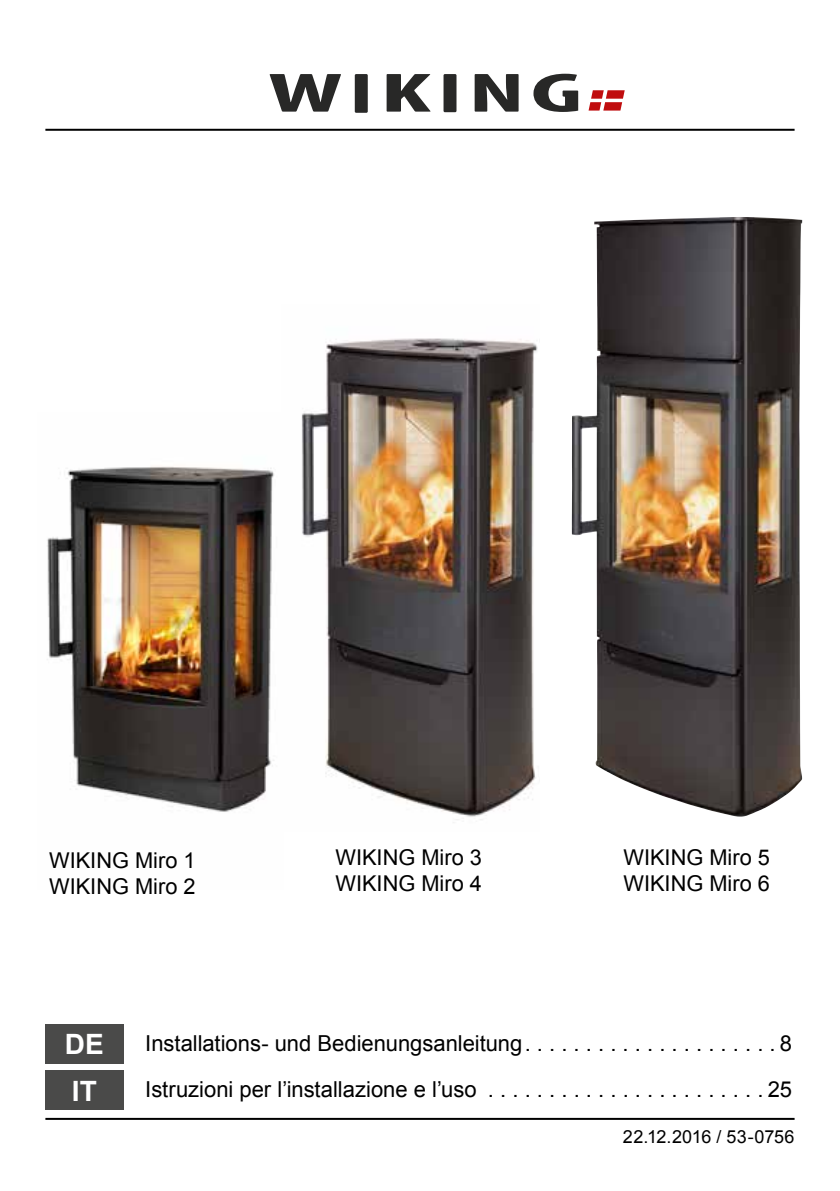
<style>
.page{position:relative;width:840px;height:1191px;background:#fff}
.page>*{position:absolute;margin:0;border:0;box-sizing:border-box;transform-origin:0 0}
.t1{font:700 28px/46.6px "Arial";color:#fff}
.t2{font:22px/46px "Arial";letter-spacing:-.005em;color:#000}
.t3{font:21.8px/26.2px "Arial";color:#000}
.t4{font:18px "Arial";letter-spacing:-.01em;color:#000}
</style>
<div class="page">
<hr style="left:45px;top:1117px;width:749px;height:2px;background:#000">
<hr style="left:45px;top:129px;width:749px;height:2px;background:#000">
<div style="left:45px;top:1024px;width:78px;height:39px;background:#4a4a49"></div>
<div style="left:45px;top:1070px;width:78px;height:40px;background:#4a4a49"></div>
<img style="left:47px;top:466px;width:227px;height:346px">
<img style="left:301px;top:338px;width:237px;height:485px">
<img style="left:571px;top:217px;width:231px;height:599px">
<svg style="left:269px;top:74px;width:72px;height:38px"></svg>
<svg style="left:386px;top:74px;width:44px;height:38px"></svg>
<svg style="left:474px;top:74px;width:44px;height:38px"></svg>
<svg style="left:533px;top:74px;width:45px;height:38px"></svg>
<div style="left:354px;top:74px;width:13px;height:39px;background:#282827"></div>
<div style="left:443px;top:74px;width:13px;height:38px;background:#282827"></div>
<svg style="left:588px;top:90px;width:36px;height:21px"></svg>
<p class="t3" style="left:49px;top:847px;width:148px">WIKING Miro 1<br>WIKING Miro 2</p>
<p class="t3" style="left:335px;top:844px;width:148px">WIKING Miro 3<br>WIKING Miro 4</p>
<p class="t3" style="left:623px;top:844px;width:148px">WIKING Miro 5<br>WIKING Miro 6</p>
<p class="t1" style="left:65px;top:1021px;width:40px">DE<br>IT</p>
<p class="t2" style="left:145px;top:1020px;width:648px">Installations- und Bedienungsanleitung . . . . . . . . . . . . . . . . . . . . 8<br>Istruzioni per l’installazione e l’uso . . . . . . . . . . . . . . . . . . . . . . 25</p>
<p class="t4" style="left:622px;top:1124px;width:173px">22.12.2016 / 53-0756</p>
</div>
